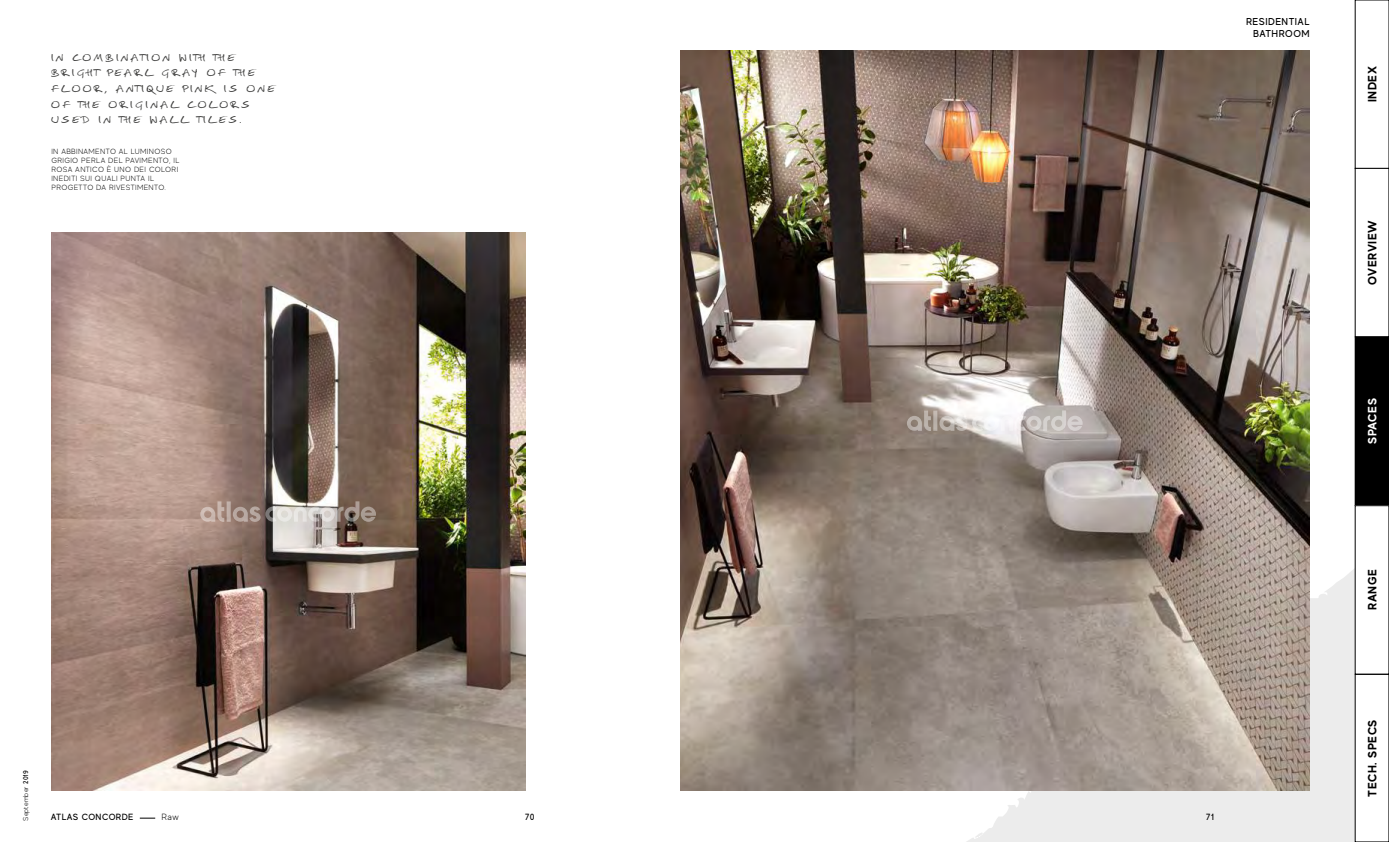
<style>
.page{position:relative;width:1389px;height:842px;background:#fff}
.page>*{position:absolute;margin:0;border:0;box-sizing:border-box;transform-origin:0 0}
.t1{font:13px/15.6px "Christopherhand";letter-spacing:.23em;color:#3c3c3b}
.t2{font:700 12px "MADE Evolve Sans";letter-spacing:.05em;color:#000}
.t3{font:700 12px "MADE Evolve Sans";letter-spacing:.05em;color:#fff}
.t4{font:500 10px/12px "MADE Evolve Sans";letter-spacing:.05em;color:#000;text-align:right}
.t5{font:500 9px "MADE Evolve Sans";letter-spacing:.04em;color:#000}
.t6{font:300 9px "MADE Evolve Sans";color:#000}
.t7{font:300 7.5px/9px "MADE Evolve Sans";letter-spacing:.05em;color:#000}
.t8{font:300 7px "MADE Evolve Sans";letter-spacing:.015em;color:#000}
.s1{font-weight:500}
</style>
<div class="page">
<img style="left:51px;top:233px;width:474px;height:558px">
<svg style="left:966px;top:546px;width:389px;height:296px;background:#ececec"></svg>
<img style="left:680px;top:51px;width:629px;height:740px">
<svg style="left:907px;top:410px;width:176px;height:21px"></svg>
<svg style="left:200px;top:501px;width:176px;height:21px;background:#ac9e97"></svg>
<div style="left:1355px;top:337px;width:34px;height:168px;background:#000"></div>
<svg style="left:140px;top:818px;width:15px;height:1px"></svg>
<h1 class="t1" style="left:51px;top:50px;width:225px">IN COMBINATION WITH THE<br>BRIGHT PEARL GRAY OF THE<br>FLOOR, ANTIQUE PINK IS ONE<br>OF THE ORIGINAL COLORS<br>USED IN THE WALL TILES.</h1>
<p class="t7" style="left:51px;top:147px;width:129px">IN ABBINAMENTO AL LUMINOSO<br>GRIGIO PERLA DEL PAVIMENTO, IL<br>ROSA ANTICO È UNO DEI COLORI<br>INEDITI SUI QUALI PUNTA IL<br>PROGETTO DA RIVESTIMENTO.</p>
<h3 class="t4" style="left:1246px;top:15px;width:65px">RESIDENTIAL<br>BATHROOM</h3>
<p class="t8" style="left:21px;top:821px;width:52px;rotate:-90deg">September <span class="s1">2019</span></p>
<p class="t5" style="left:51px;top:812px;width:84px">ATLAS CONCORDE</p>
<p class="t6" style="left:162px;top:812px;width:19px">Raw</p>
<p class="t5" style="left:525px;top:812px;width:11px">70</p>
<p class="t5" style="left:1206px;top:812px;width:10px">71</p>
<h2 class="t2" style="left:1365px;top:102px;width:38px;rotate:-90deg">INDEX</h2>
<h2 class="t2" style="left:1365px;top:285px;width:66px;rotate:-90deg">OVERVIEW</h2>
<h2 class="t3" style="left:1365px;top:444px;width:47px;rotate:-90deg">SPACES</h2>
<h2 class="t2" style="left:1365px;top:610px;width:42px;rotate:-90deg">RANGE</h2>
<h2 class="t2" style="left:1365px;top:796px;width:78px;rotate:-90deg">TECH. SPECS</h2>
</div>
